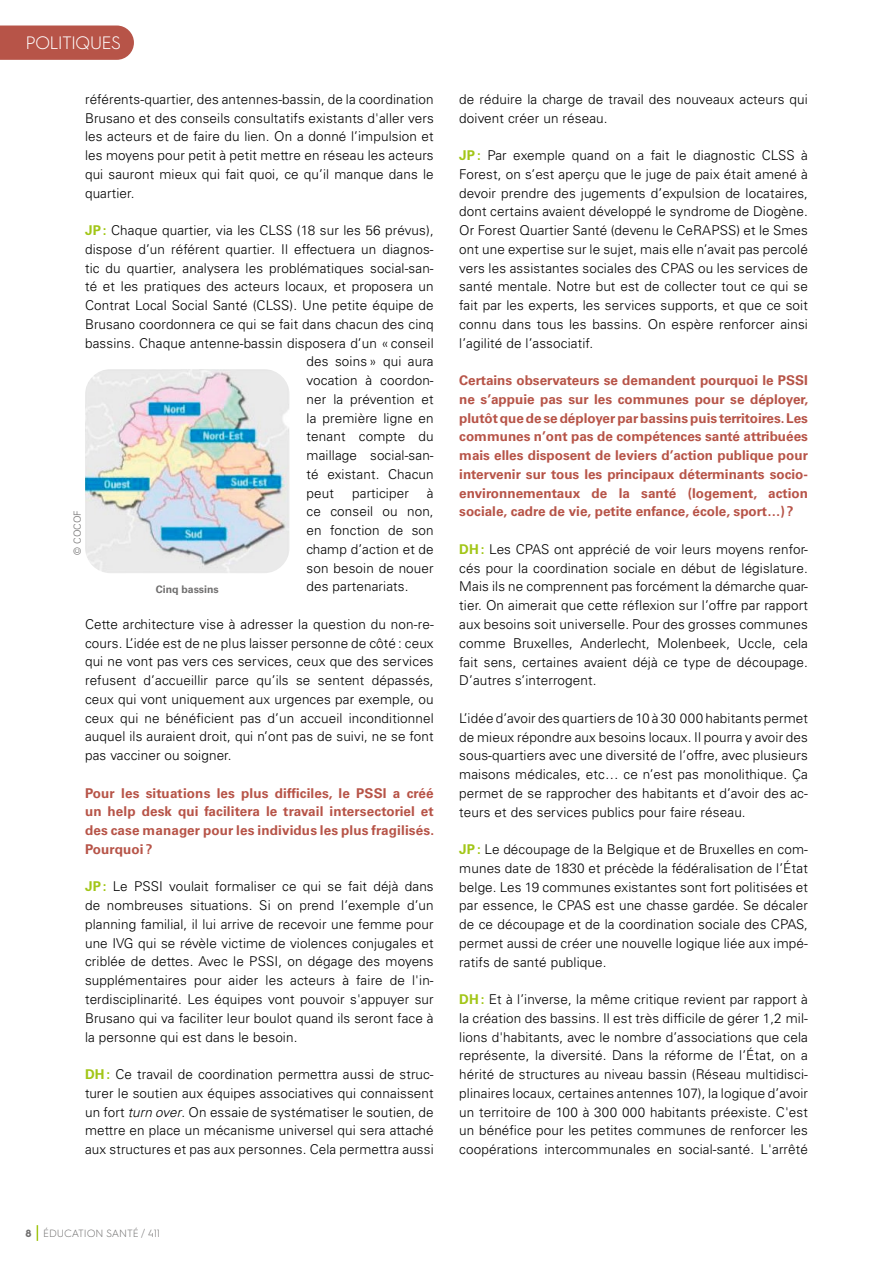
<style>
.page{position:relative;width:893px;height:1263px;background:#fff}
.page>*{position:absolute;margin:0;border:0;box-sizing:border-box;transform-origin:0 0}
.t1{font:300 18px "Hurme Geometric Sans 4";letter-spacing:-.05em;color:#fff}
.t2{font:300 13.5px/18.8px "Univers LT Std";letter-spacing:.01em;color:#000;text-align:justify}
.t3{font:700 13.5px/18.8px "Univers LT Std";color:#b75448;text-align:justify}
.t4{font:300 10.5px "Hurme Geometric Sans 4";letter-spacing:-.01em;color:#706f6f}
.t5{font:700 10.5px "Univers LT Std";color:#706f6f}
.t6{font:300 9.75px "Univers LT Std";color:#706f6f}
.s1{font-weight:700;color:#a2c617}
.s2{font-style:italic}
.s3{font-weight:700}
</style>
<div class="page">
<svg style="left:37px;top:1225px;width:1px;height:16px"></svg>
<div style="left:0;top:26px;width:134px;height:34px;background:#b75448"></div>
<img style="left:85px;top:369px;width:205px;height:204px">
<h1 class="t1" style="left:26px;top:30px;width:97px">POLITIQUES</h1>
<p class="t2" style="left:85px;top:90px;width:350px">référents-quartier, des antennes-bassin, de la coordination Brusano et des conseils consultatifs existants d'aller vers les acteurs et de faire du lien. On a donné l’impulsion et les moyens pour petit à petit mettre en réseau les acteurs qui sauront mieux qui fait quoi, ce qu’il manque dans le quartier.</p>
<p class="t2" style="left:85px;top:221px;width:350px"><span class="s1">JP:</span> Chaque quartier, via les CLSS (18 sur les 56 prévus),</p>
<p class="t2" style="left:85px;top:240px;width:350px">dispose d’un référent quartier. Il effectuera un diagnos-</p>
<p class="t2" style="left:85px;top:258px;width:350px">tic du quartier, analysera les problématiques social-san-</p>
<p class="t2" style="left:85px;top:277px;width:350px">té et les pratiques des acteurs locaux, et proposera un</p>
<p class="t2" style="left:85px;top:296px;width:350px">Contrat Local Social Santé (CLSS). Une petite équipe de</p>
<p class="t2" style="left:85px;top:315px;width:350px">Brusano coordonnera ce qui se fait dans chacun des cinq</p>
<p class="t2" style="left:85px;top:333px;width:350px">bassins. Chaque antenne-bassin disposera d’un « conseil</p>
<p class="t2" style="left:307px;top:352px;width:129px">des soins » qui aura</p>
<p class="t2" style="left:307px;top:371px;width:129px">vocation à coordon-</p>
<p class="t2" style="left:307px;top:390px;width:129px">ner la prévention et</p>
<p class="t2" style="left:307px;top:408px;width:129px">la première ligne en</p>
<p class="t2" style="left:307px;top:427px;width:129px">tenant compte du</p>
<p class="t2" style="left:307px;top:446px;width:129px">maillage social-san-</p>
<p class="t2" style="left:307px;top:465px;width:129px">té existant. Chacun</p>
<p class="t2" style="left:307px;top:483px;width:29px">peut</p>
<p class="t2" style="left:352px;top:483px;width:58px">participer</p>
<p class="t2" style="left:307px;top:483px;width:129px;text-indent:120px">à ce conseil ou non, en fonction de son champ d’action et de son besoin de nouer des partenariats.</p>
<p class="t2" style="left:85px;top:615px;width:350px">Cette architecture vise à adresser la question du non-re&shy;cours. L’idée est de ne plus laisser personne de côté : ceux qui ne vont pas vers ces services, ceux que des services refusent d’accueillir parce qu’ils se sentent dépassés, ceux qui vont uniquement aux urgences par exemple, ou ceux qui ne bénéficient pas d’un accueil inconditionnel auquel ils auraient droit, qui n’ont pas de suivi, ne se font pas vacciner ou soigner.</p>
<p class="t3" style="left:85px;top:784px;width:351px">Pour les situations les plus difficiles, le PSSI a créé un help desk qui facilitera le travail intersectoriel et des case manager pour les individus les plus fragilisés.<br>Pourquoi ?</p>
<p class="t2" style="left:85px;top:877px;width:350px"><span class="s1">JP:</span> Le PSSI voulait formaliser ce qui se fait déjà dans de nombreuses situations. Si on prend l’exemple d’un planning familial, il lui arrive de recevoir une femme pour une IVG qui se révèle victime de violences conjugales et criblée de dettes. Avec le PSSI, on dégage des moyens supplémentaires pour aider les acteurs à faire de l'in&shy;terdisciplinarité. Les équipes vont pouvoir s'appuyer sur Brusano qui va faciliter leur boulot quand ils seront face à la personne qui est dans le besoin.</p>
<p class="t2" style="left:85px;top:1065px;width:350px"><span class="s1">DH :</span> Ce travail de coordination permettra aussi de struc&shy;turer le soutien aux équipes associatives qui connaissent un fort <span class="s2">turn over</span>. On essaie de systématiser le soutien, de mettre en place un mécanisme universel qui sera attaché aux structures et pas aux personnes. Cela permettra aussi</p>
<p class="t6" style="left:71px;top:554px;width:46px;rotate:-90deg">© COCOF</p>
<p class="t5" style="left:156px;top:583px;width:65px">Cinq bassins</p>
<p class="t2" style="left:459px;top:90px;width:350px">de réduire la charge de travail des nouveaux acteurs qui doivent créer un réseau.</p>
<p class="t2" style="left:459px;top:146px;width:350px"><span class="s1">JP:</span> Par exemple quand on a fait le diagnostic CLSS à Forest, on s’est aperçu que le juge de paix était amené à devoir prendre des jugements d’expulsion de locataires, dont certains avaient développé le syndrome de Diogène.<br>Or Forest Quartier Santé (devenu le CeRAPSS) et le Smes ont une expertise sur le sujet, mais elle n’avait pas percolé vers les assistantes sociales des CPAS ou les services de santé mentale. Notre but est de collecter tout ce qui se fait par les experts, les services supports, et que ce soit connu dans tous les bassins. On espère renforcer ainsi l’agilité de l’associatif.</p>
<p class="t3" style="left:459px;top:371px;width:350px">Certains observateurs se demandent pourquoi le PSSI ne s’appuie pas sur les communes pour se déployer, plutôt que de se déployer par bassins puis territoires. Les communes n’ont pas de compétences santé attribuées mais elles disposent de leviers d’action publique pour intervenir sur tous les principaux déterminants socio&shy;environnementaux de la santé (logement, action sociale, cadre de vie, petite enfance, école, sport…) ?</p>
<p class="t2" style="left:459px;top:540px;width:350px"><span class="s1">DH :</span> Les CPAS ont apprécié de voir leurs moyens renfor&shy;cés pour la coordination sociale en début de législature.<br>Mais ils ne comprennent pas forcément la démarche quar&shy;tier. On aimerait que cette réflexion sur l’offre par rapport aux besoins soit universelle. Pour des grosses communes comme Bruxelles, Anderlecht, Molenbeek, Uccle, cela fait sens, certaines avaient déjà ce type de découpage.<br>D’autres s’interrogent.</p>
<p class="t2" style="left:459px;top:709px;width:350px">L’idée d’avoir des quartiers de 10 à 30 000 habitants permet de mieux répondre aux besoins locaux. Il pourra y avoir des sous-quartiers avec une diversité de l’offre, avec plusieurs maisons médicales, etc… ce n’est pas monolithique. Ça permet de se rapprocher des habitants et d’avoir des ac&shy;teurs et des services publics pour faire réseau.</p>
<p class="t2" style="left:459px;top:840px;width:350px"><span class="s1">JP:</span> Le découpage de la Belgique et de Bruxelles en com&shy;munes date de 1830 et précède la fédéralisation de l’État belge. Les 19 communes existantes sont fort politisées et par essence, le CPAS est une chasse gardée. Se décaler de ce découpage et de la coordination sociale des CPAS, permet aussi de créer une nouvelle logique liée aux impé&shy;ratifs de santé publique.</p>
<p class="t2" style="left:459px;top:990px;width:350px"><span class="s1">DH :</span> Et à l’inverse, la même critique revient par rapport à la création des bassins. Il est très difficile de gérer 1,2 mil&shy;lions d'habitants, avec le nombre d’associations que cela représente, la diversité. Dans la réforme de l’État, on a hérité de structures au niveau bassin (Réseau multidisci&shy;plinaires locaux, certaines antennes 107), la logique d’avoir un territoire de 100 à 300 000 habitants préexiste. C'est un bénéfice pour les petites communes de renforcer les coopérations intercommunales en social-santé. L'arrêté</p>
<p class="t4" style="left:26px;top:1227px;width:136px"><span class="s3">8</span> ÉDUCATION SANTÉ / 411</p>
</div>
